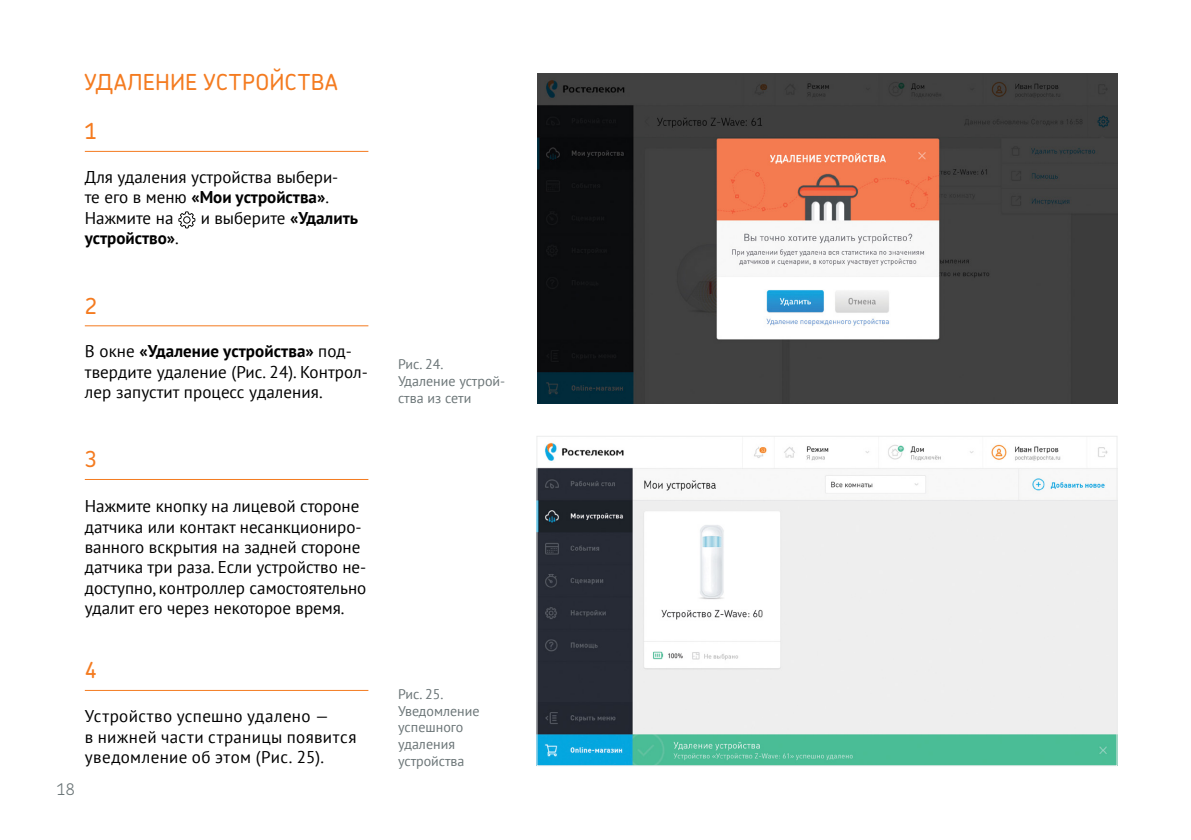
<style>
.page{position:relative;width:1191px;height:840px;background:#fff}
.page>*{position:absolute;margin:0;border:0;box-sizing:border-box;transform-origin:0 0}
.t1{font:500 22px "Chevin Pro";letter-spacing:.015em;color:#f47b20}
.t2{font:17px/20.4px "PT Sans";color:#000}
.t3{font:17px/20.4px "PT Sans";letter-spacing:.02em;color:#000}
.t4{font:700 17px "PT Sans";color:#000}
.t5{font:300 16px "Chevin Pro";color:#6b7577}
.t6{font:14px/16.8px "PT Sans";color:#6b7577}
.s1{font-weight:700}
.s2{font-weight:400}
</style>
<div class="page">
<hr style="left:1190px;top:0;width:1px;height:839px;background:#f47b20">
<svg style="left:178px;top:211px;width:17px;height:17px"></svg>
<hr style="left:85px;top:151px;width:283px;height:1px;background:#f47b20">
<hr style="left:85px;top:689px;width:283px;height:1px;background:#f47b20">
<hr style="left:85px;top:325px;width:283px;height:1px;background:#f47b20">
<hr style="left:85px;top:478px;width:283px;height:1px;background:#f47b20">
<img style="left:537px;top:73px;width:580px;height:330px">
<img style="left:538px;top:442px;width:577px;height:321px">
<p class="t1" style="left:85px;top:67px;width:254px">УДАЛЕНИЕ УСТРОЙСТВА</p>
<p class="t1" style="left:85px;top:116px;width:14px">1</p>
<p class="t2" style="left:85px;top:166px;width:255px">Для удаления устройства выбери&shy;те его в меню <span class="s1">«Мои устройства»</span>.<br>Нажмите на</p>
<p class="t2" style="left:201px;top:207px;width:159px">и выберите <span class="s1">«Удалить</span></p>
<p class="t4" style="left:85px;top:226px;width:96px">устройство»<span class="s2">.</span></p>
<p class="t1" style="left:85px;top:291px;width:14px">2</p>
<p class="t2" style="left:85px;top:340px;width:285px">В окне <span class="s1">«Удаление устройства»</span> под&shy;твердите удаление (Рис. 24). Контрол&shy;лер запустит процесс удаления.</p>
<p class="t1" style="left:85px;top:444px;width:14px">3</p>
<p class="t2" style="left:85px;top:495px;width:283px">Нажмите кнопку на лицевой стороне датчика или контакт несанкциониро&shy;ванного вскрытия на задней стороне датчика три раза. Если устройство не&shy;доступно, контроллер самостоятельно удалит его через некоторое время.</p>
<p class="t1" style="left:85px;top:655px;width:14px">4</p>
<p class="t5" style="left:57px;top:777px;width:19px">18</p>
<p class="t3" style="left:85px;top:705px;width:273px">Устройство успешно удалено —<br>в нижней части страницы появится уведомление об этом (Рис. 25).</p>
<p class="t6" style="left:398px;top:355px;width:109px">Рис. 24.<br>Удаление устрой&shy;ства из сети</p>
<p class="t6" style="left:398px;top:684px;width:83px">Рис. 25.<br>Уведомление успешного удаления устройства</p>
</div>
